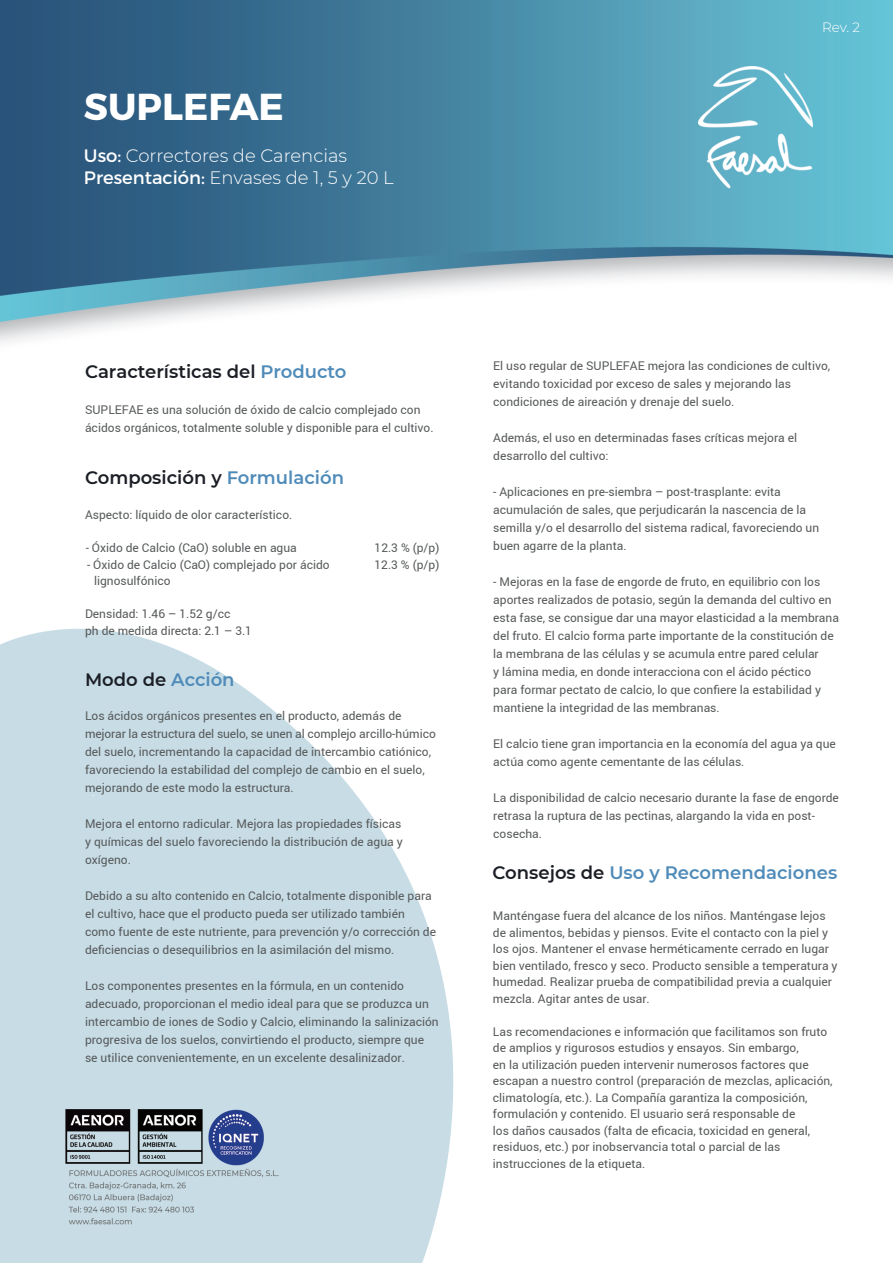
<style>
.page{position:relative;width:893px;height:1263px;background:#fff}
.page>*{position:absolute;margin:0;border:0;box-sizing:border-box;transform-origin:0 0}
.t1{font:700 37.5px "Montserrat";color:#fff}
.t2{font:600 18px "Montserrat";color:#1b1e25}
.t3{font:300 18px "Montserrat";color:#fff}
.t4{font:600 18px "Montserrat";color:#4f8bb9}
.t5{font:300 13.5px "Montserrat";color:#fff}
.t6{font:12px/18px "Roboto";color:#575a5b}
.s1{font-weight:400}
.s2{color:#4f8bb9}
.s3{color:#1b1e25}
</style>
<div class="page">
<img style="left:0;top:0;width:893px;height:1263px">
<p class="t1" style="left:84px;top:83px;width:201px">SUPLEFAE</p>
<p class="t3" style="left:84px;top:143px;width:265px"><span class="s1">Uso:</span> Correctores de Carencias</p>
<p class="t3" style="left:84px;top:166px;width:311px"><span class="s1">Presentación:</span> Envases de 1, 5 y 20 L</p>
<p class="t5" style="left:822px;top:18px;width:40px">Rev. 2</p>
<p class="t2" style="left:85px;top:358px;width:263px">Características del <span class="s2">Producto</span></p>
<p class="t6" style="left:85px;top:400px;width:350px">SUPLEFAE es una solución de óxido de calcio complejado con ácidos orgánicos, totalmente soluble y disponible para el cultivo.</p>
<p class="t2" style="left:85px;top:465px;width:260px">Composición y <span class="s2">Formulación</span></p>
<p class="t6" style="left:85px;top:506px;width:209px">Aspecto: líquido de olor característico.</p>
<p class="t6" style="left:86px;top:539px;width:213px">- Óxido de Calcio (CaO) soluble en agua</p>
<p class="t6" style="left:375px;top:539px;width:66px">12.3 % (p/p)</p>
<p class="t6" style="left:87px;top:556px;width:244px">- Óxido de Calcio (CaO) complejado por ácido</p>
<p class="t6" style="left:374px;top:556px;width:66px">12.3 % (p/p)</p>
<p class="t6" style="left:94px;top:572px;width:78px">lignosulfónico</p>
<p class="t6" style="left:85px;top:605px;width:147px">Densidad: 1.46 – 1.52 g/cc</p>
<p class="t6" style="left:85px;top:622px;width:169px">ph de medida directa: 2.1 – 3.1</p>
<p class="t2" style="left:85px;top:667px;width:151px">Modo de <span class="s2">Acción</span></p>
<p class="t6" style="left:85px;top:706px;width:352px">Los ácidos orgánicos presentes en el producto, además de mejorar la estructura del suelo, se unen al complejo arcillo-húmico del suelo, incrementando la capacidad de intercambio catiónico, favoreciendo la estabilidad del complejo de cambio en el suelo, mejorando de este modo la estructura.</p>
<p class="t6" style="left:85px;top:814px;width:319px">Mejora el entorno radicular. Mejora las propiedades físicas y químicas del suelo favoreciendo la distribución de agua y oxígeno.</p>
<p class="t6" style="left:85px;top:886px;width:353px">Debido a su alto contenido en Calcio, totalmente disponible para el cultivo, hace que el producto pueda ser utilizado también como fuente de este nutriente, para prevención y/o corrección de deficiencias o desequilibrios en la asimilación del mismo.</p>
<p class="t6" style="left:85px;top:976px;width:355px">Los componentes presentes en la fórmula, en un contenido adecuado, proporcionan el medio ideal para que se produzca un intercambio de iones de Sodio y Calcio, eliminando la salinización progresiva de los suelos, convirtiendo el producto, siempre que se utilice convenientemente, en un excelente desalinizador.</p>
<p class="t6" style="left:493px;top:357px;width:339px">El uso regular de SUPLEFAE mejora las condiciones de cultivo, evitando toxicidad por exceso de sales y mejorando las condiciones de aireación y drenaje del suelo.</p>
<p class="t6" style="left:493px;top:429px;width:305px">Además, el uso en determinadas fases críticas mejora el desarrollo del cultivo:</p>
<p class="t6" style="left:493px;top:483px;width:327px">- Aplicaciones en pre-siembra – post-trasplante: evita acumulación de sales, que perjudicarán la nascencia de la semilla y/o el desarrollo del sistema radical, favoreciendo un buen agarre de la planta.</p>
<p class="t6" style="left:493px;top:573px;width:347px">- Mejoras en la fase de engorde de fruto, en equilibrio con los aportes realizados de potasio, según la demanda del cultivo en esta fase, se consigue dar una mayor elasticidad a la membrana del fruto. El calcio forma parte importante de la constitución de la membrana de las células y se acumula entre pared celular<br>y lámina media, en donde interacciona con el ácido péctico<br>para formar pectato de calcio, lo que confiere la estabilidad y mantiene la integridad de las membranas.</p>
<p class="t6" style="left:493px;top:735px;width:344px">El calcio tiene gran importancia en la economía del agua ya que actúa como agente cementante de las células.</p>
<p class="t6" style="left:493px;top:789px;width:347px">La disponibilidad de calcio necesario durante la fase de engorde retrasa la ruptura de las pectinas, alargando la vida en post&shy;cosecha.</p>
<p class="t4" style="left:493px;top:860px;width:346px"><span class="s3">Consejos de</span> Uso y Recomendaciones</p>
<p class="t6" style="left:493px;top:907px;width:346px;line-height:16.5px">Manténgase fuera del alcance de los niños. Manténgase lejos de alimentos, bebidas y piensos. Evite el contacto con la piel y los ojos. Mantener el envase herméticamente cerrado en lugar bien ventilado, fresco y seco. Producto sensible a temperatura y humedad. Realizar prueba de compatibilidad previa a cualquier mezcla. Agitar antes de usar.</p>
<p class="t6" style="left:493px;top:1023px;width:341px;line-height:16.5px">Las recomendaciones e información que facilitamos son fruto de amplios y rigurosos estudios y ensayos. Sin embargo,<br>en la utilización pueden intervenir numerosos factores que escapan a nuestro control (preparación de mezclas, aplicación, climatología, etc.). La Compañía garantiza la composición, formulación y contenido. El usuario será responsable de<br>los daños causados (falta de eficacia, toxicidad en general, residuos, etc.) por inobservancia total o parcial de las instrucciones de la etiqueta.</p>
</div>
